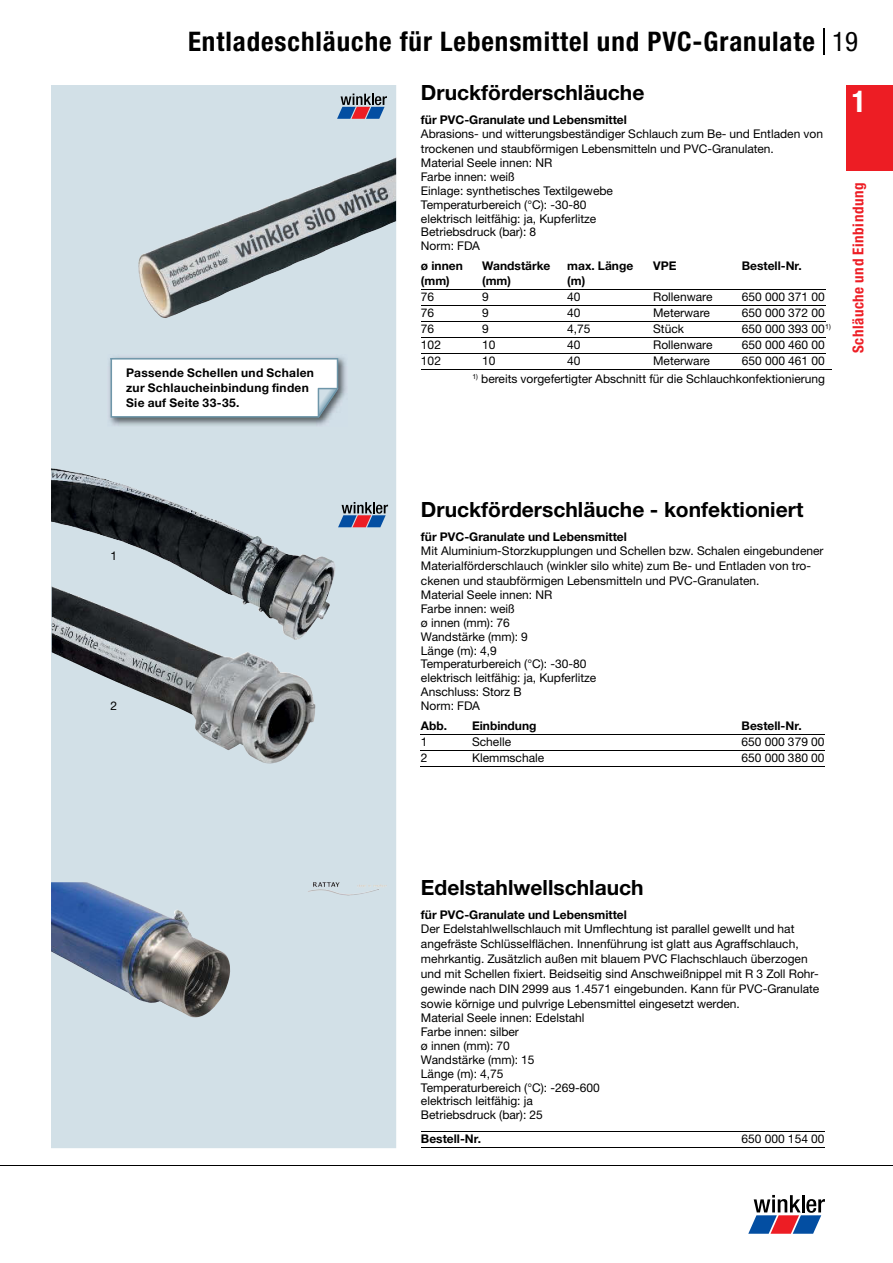
<style>
.page{position:relative;width:893px;height:1263px;background:#fff}
.page>*{position:absolute;margin:0;border:0;box-sizing:border-box;transform-origin:0 0}
.t1{font:700 condensed 30px "Helvetica Neue LTW1 G";color:#fff}
.t2{font:700 condensed 27px "Helvetica Neue LTW1 G";letter-spacing:.035em;color:#000}
.t3{font:condensed 27px "Helvetica Neue LTW1 G";color:#000}
.t4{font:700 21px "Helvetica Neue LTW1 G";color:#000}
.t5{font:700 condensed 15px "Helvetica Neue LTW1 G";letter-spacing:.035em;color:#ed1d24}
.t6{font:12px/14px "Helvetica Neue LTW1 G";color:#000}
.t7{font:700 12px/15px "Helvetica Neue LTW1 G";color:#000}
.t8{font:700 12px/15px "Helvetica Neue LTW1 G";letter-spacing:.025em;color:#000}
</style>
<div class="page">
<svg style="left:748px;top:1195px;width:77px;height:39px"></svg>
<hr style="left:0;top:1165px;width:893px;height:1px;background:#000">
<hr style="left:823px;top:28px;width:2px;height:27px;background:#000">
<div style="left:846px;top:85px;width:47px;height:85px;background:#ed1d24"></div>
<div style="left:51px;top:85px;width:345px;height:1063px;background:#d2e0e7"></div>
<img style="left:313px;top:882px;width:23px;height:5px">
<hr style="left:421px;top:289px;width:61px;height:1px;background:#000">
<hr style="left:482px;top:289px;width:85px;height:1px;background:#000">
<hr style="left:567px;top:289px;width:86px;height:1px;background:#000">
<hr style="left:653px;top:289px;width:89px;height:1px;background:#000">
<hr style="left:742px;top:289px;width:83px;height:1px;background:#000">
<hr style="left:421px;top:305px;width:61px;height:1px;background:#000">
<hr style="left:482px;top:305px;width:85px;height:1px;background:#000">
<hr style="left:567px;top:305px;width:86px;height:1px;background:#000">
<hr style="left:653px;top:305px;width:89px;height:1px;background:#000">
<hr style="left:742px;top:305px;width:83px;height:1px;background:#000">
<hr style="left:421px;top:321px;width:61px;height:1px;background:#000">
<hr style="left:482px;top:321px;width:85px;height:1px;background:#000">
<hr style="left:567px;top:321px;width:86px;height:1px;background:#000">
<hr style="left:653px;top:321px;width:89px;height:1px;background:#000">
<hr style="left:742px;top:321px;width:83px;height:1px;background:#000">
<hr style="left:421px;top:337px;width:61px;height:1px;background:#000">
<hr style="left:482px;top:337px;width:85px;height:1px;background:#000">
<hr style="left:567px;top:337px;width:86px;height:1px;background:#000">
<hr style="left:653px;top:337px;width:89px;height:1px;background:#000">
<hr style="left:742px;top:337px;width:83px;height:1px;background:#000">
<hr style="left:421px;top:353px;width:61px;height:1px;background:#000">
<hr style="left:482px;top:353px;width:85px;height:1px;background:#000">
<hr style="left:567px;top:353px;width:86px;height:1px;background:#000">
<hr style="left:653px;top:353px;width:89px;height:1px;background:#000">
<hr style="left:742px;top:353px;width:83px;height:1px;background:#000">
<hr style="left:421px;top:369px;width:61px;height:1px;background:#000">
<hr style="left:482px;top:369px;width:85px;height:1px;background:#000">
<hr style="left:567px;top:369px;width:86px;height:1px;background:#000">
<hr style="left:653px;top:369px;width:89px;height:1px;background:#000">
<hr style="left:742px;top:369px;width:83px;height:1px;background:#000">
<img style="left:138px;top:160px;width:250px;height:158px">
<svg style="left:337px;top:94px;width:50px;height:25px"></svg>
<hr style="left:421px;top:734px;width:51px;height:1px;background:#000">
<hr style="left:472px;top:734px;width:270px;height:1px;background:#000">
<hr style="left:742px;top:734px;width:83px;height:1px;background:#000">
<hr style="left:421px;top:750px;width:51px;height:1px;background:#000">
<hr style="left:421px;top:766px;width:51px;height:1px;background:#000">
<hr style="left:472px;top:750px;width:270px;height:1px;background:#000">
<hr style="left:472px;top:766px;width:270px;height:1px;background:#000">
<hr style="left:742px;top:750px;width:83px;height:1px;background:#000">
<hr style="left:742px;top:766px;width:83px;height:1px;background:#000">
<svg style="left:338px;top:502px;width:50px;height:25px"></svg>
<hr style="left:421px;top:1131px;width:321px;height:1px;background:#000">
<hr style="left:421px;top:1147px;width:321px;height:1px;background:#000">
<hr style="left:742px;top:1131px;width:83px;height:1px;background:#000">
<hr style="left:742px;top:1147px;width:83px;height:1px;background:#000">
<img style="left:51px;top:882px;width:179px;height:135px">
<img style="left:51px;top:468px;width:285px;height:172px">
<img style="left:52px;top:586px;width:263px;height:178px">
<img style="left:107px;top:355px;width:240px;height:72px">
<svg style="left:111px;top:358px;width:227px;height:60px"></svg>
<h2 class="t2" style="left:188px;top:26px;width:628px">Entladeschläuche für Lebensmittel und PVC-Granulate</h2>
<h3 class="t4" style="left:421px;top:80px;width:225px">Druckförderschläuche</h3>
<p class="t7" style="left:421px;top:112px;width:207px">für PVC-Granulate und Lebensmittel</p>
<p class="t6" style="left:421px;top:126px;width:404px;line-height:15px">Abrasions- und witterungsbeständiger Schlauch zum Be- und Entladen von trockenen und staubförmigen Lebensmitteln und PVC-Granulaten.</p>
<p class="t6" style="left:421px;top:156px;width:194px">Material Seele innen: NR<br>Farbe innen: weiß<br>Einlage: synthetisches Textilgewebe<br>Temperaturbereich (°C): -30-80 elektrisch leitfähig: ja, Kupferlitze<br>Betriebsdruck (bar): 8<br>Norm: FDA</p>
<p class="t7" style="left:421px;top:258px;width:43px">ø innen (mm)</p>
<p class="t7" style="left:482px;top:258px;width:70px">Wandstärke (mm)</p>
<p class="t7" style="left:567px;top:258px;width:68px">max. Länge (m)</p>
<p class="t7" style="left:653px;top:258px;width:25px">VPE</p>
<p class="t7" style="left:742px;top:258px;width:62px">Bestell-Nr.</p>
<p class="t6" style="left:421px;top:290px;width:15px">76</p>
<p class="t6" style="left:482px;top:290px;width:8px">9</p>
<p class="t6" style="left:567px;top:290px;width:15px">40</p>
<p class="t6" style="left:653px;top:290px;width:61px">Rollenware</p>
<p class="t6" style="left:742px;top:290px;width:84px">650 000 371 00</p>
<p class="t6" style="left:421px;top:306px;width:15px">76</p>
<p class="t6" style="left:482px;top:306px;width:8px">9</p>
<p class="t6" style="left:567px;top:306px;width:15px">40</p>
<p class="t6" style="left:653px;top:306px;width:58px">Meterware</p>
<p class="t6" style="left:742px;top:306px;width:84px">650 000 372 00</p>
<p class="t6" style="left:421px;top:322px;width:15px">76</p>
<p class="t6" style="left:482px;top:322px;width:8px">9</p>
<p class="t6" style="left:567px;top:322px;width:25px">4,75</p>
<p class="t6" style="left:653px;top:322px;width:32px">Stück</p>
<p class="t6" style="left:742px;top:322px;width:91px">650 000 393 00<sup>1)</sup></p>
<p class="t6" style="left:421px;top:338px;width:22px">102</p>
<p class="t6" style="left:482px;top:338px;width:15px">10</p>
<p class="t6" style="left:567px;top:338px;width:15px">40</p>
<p class="t6" style="left:653px;top:338px;width:61px">Rollenware</p>
<p class="t6" style="left:742px;top:338px;width:84px">650 000 460 00</p>
<p class="t6" style="left:421px;top:354px;width:22px">102</p>
<p class="t6" style="left:482px;top:354px;width:15px">10</p>
<p class="t6" style="left:567px;top:354px;width:15px">40</p>
<p class="t6" style="left:653px;top:354px;width:58px">Meterware</p>
<p class="t6" style="left:742px;top:354px;width:84px">650 000 461 00</p>
<p class="t6" style="left:472px;top:371px;width:354px"><sup>1)</sup> bereits vorgefertigter Abschnitt für die Schlauchkonfektionierung</p>
<h2 class="t3" style="left:832px;top:26px;width:27px">19</h2>
<h1 class="t1" style="left:852px;top:84px;width:16px">1</h1>
<p class="t5" style="left:849px;top:353px;width:172px;rotate:-90deg">Schläuche und Einbindung</p>
<p class="t8" style="left:126px;top:365px;width:189px">Passende Schellen und Schalen zur Schlaucheinbindung finden<br>Sie auf Seite 33-35.</p>
<p class="t6" style="left:111px;top:548px;width:8px">1</p>
<p class="t6" style="left:111px;top:698px;width:8px">2</p>
<h3 class="t4" style="left:421px;top:497px;width:384px">Druckförderschläuche - konfektioniert</h3>
<p class="t7" style="left:421px;top:529px;width:207px">für PVC-Granulate und Lebensmittel</p>
<p class="t6" style="left:421px;top:543px;width:404px;line-height:15px">Mit Aluminium-Storzkupplungen und Schellen bzw. Schalen eingebundener<br>Materialförderschlauch (winkler silo white) zum Be- und Entladen von tro&shy;ckenen und staubförmigen Lebensmitteln und PVC-Granulaten.</p>
<p class="t6" style="left:421px;top:588px;width:177px">Material Seele innen: NR<br>Farbe innen: weiß<br>ø innen (mm): 76<br>Wandstärke (mm): 9<br>Länge (m): 4,9<br>Temperaturbereich (°C): -30-80 elektrisch leitfähig: ja, Kupferlitze<br>Anschluss: Storz B<br>Norm: FDA</p>
<p class="t7" style="left:421px;top:718px;width:28px">Abb.</p>
<p class="t7" style="left:472px;top:718px;width:66px">Einbindung</p>
<p class="t7" style="left:742px;top:718px;width:62px">Bestell-Nr.</p>
<p class="t6" style="left:421px;top:735px;width:8px">1</p>
<p class="t6" style="left:472px;top:735px;width:41px">Schelle</p>
<p class="t6" style="left:742px;top:735px;width:84px">650 000 379 00</p>
<p class="t6" style="left:421px;top:751px;width:8px">2</p>
<p class="t6" style="left:472px;top:751px;width:74px">Klemmschale</p>
<p class="t6" style="left:742px;top:751px;width:84px">650 000 380 00</p>
<h3 class="t4" style="left:421px;top:875px;width:224px">Edelstahlwellschlauch</h3>
<p class="t7" style="left:421px;top:907px;width:207px">für PVC-Granulate und Lebensmittel</p>
<p class="t6" style="left:421px;top:921px;width:400px;line-height:15px">Der Edelstahlwellschlauch mit Umflechtung ist parallel gewellt und hat angefräste Schlüsselflächen. Innenführung ist glatt aus Agraffschlauch, mehrkantig. Zusätzlich außen mit blauem PVC Flachschlauch überzogen und mit Schellen fixiert. Beidseitig sind Anschweißnippel mit R 3 Zoll Rohr&shy;gewinde nach DIN 2999 aus 1.4571 eingebunden. Kann für PVC-Granulate sowie körnige und pulvrige Lebensmittel eingesetzt werden.</p>
<p class="t6" style="left:421px;top:1011px;width:180px">Material Seele innen: Edelstahl<br>Farbe innen: silber<br>ø innen (mm): 70<br>Wandstärke (mm): 15<br>Länge (m): 4,75<br>Temperaturbereich (°C): -269-600 elektrisch leitfähig: ja<br>Betriebsdruck (bar): 25</p>
<p class="t7" style="left:421px;top:1131px;width:62px">Bestell-Nr.</p>
<p class="t6" style="left:742px;top:1131px;width:84px">650 000 154 00</p>
</div>
